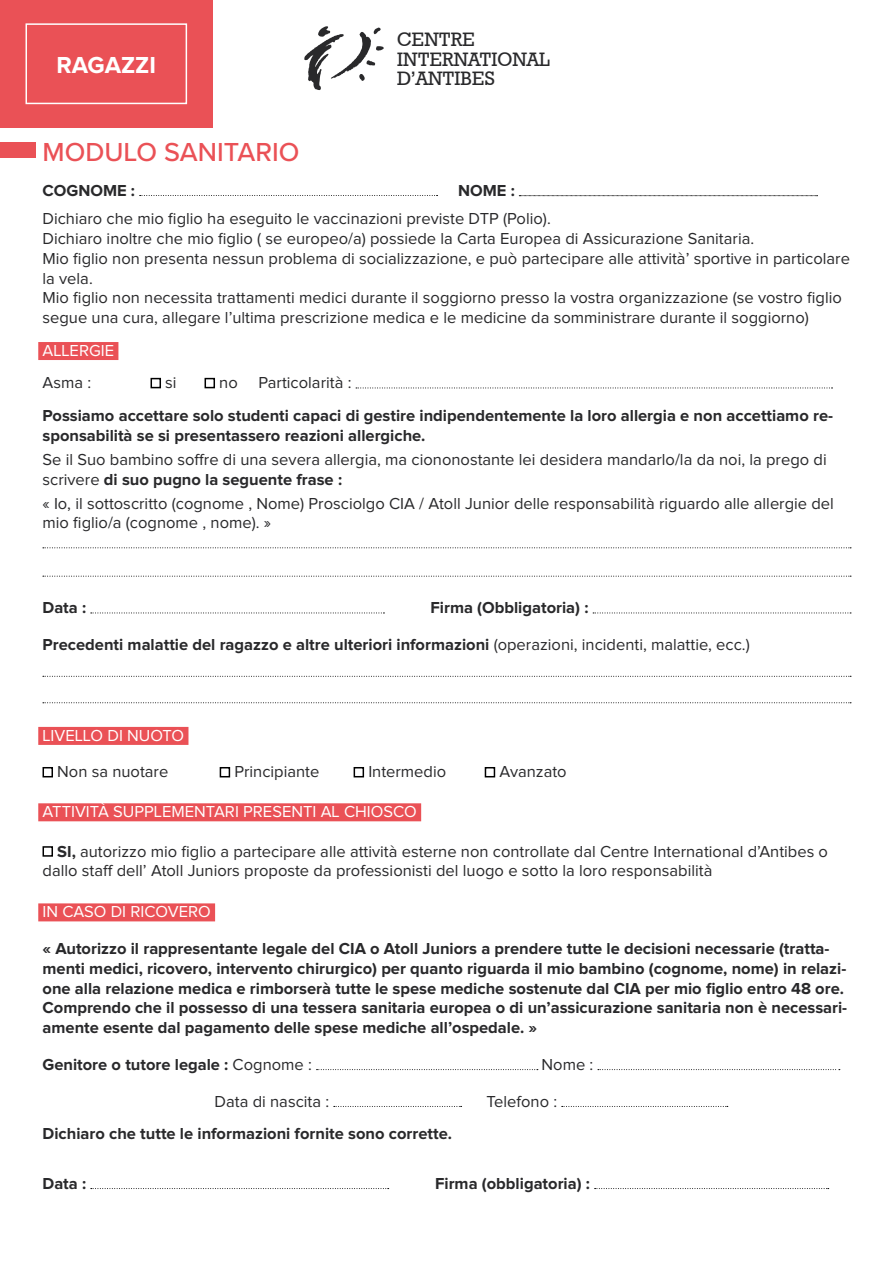
<style>
.page{position:relative;width:893px;height:1263px;background:#fff}
.page>*{position:absolute;margin:0;border:0;box-sizing:border-box;transform-origin:0 0}
.t1{font:500 27px "Proxima Nova";color:#ea5156}
.t2{font:700 24px "Proxima Nova";color:#fff}
.t3{font:19.5px "Geometric Slab 712 BT Medium A";color:#29292b}
.t4{font:16.5px/19.8px "Proxima Nova";color:#29292b}
.t5{font:700 16.5px/19.8px "Proxima Nova";color:#29292b}
.t6{font:16.5px "Proxima Nova";color:#fff}
.s1{font-weight:700}
.s2{font-weight:400}
</style>
<div class="page">
<svg style="left:140px;top:195px;width:298px;height:1px"></svg>
<svg style="left:519px;top:195px;width:298px;height:1px"></svg>
<div style="left:38px;top:342px;width:80px;height:18px;background:#ea5156"></div>
<div style="left:151px;top:378px;width:10px;height:10px;border:2px solid #000"></div>
<div style="left:205px;top:378px;width:10px;height:10px;border:2px solid #000"></div>
<svg style="left:356px;top:388px;width:476px;height:1px"></svg>
<svg style="left:43px;top:547px;width:808px;height:1px"></svg>
<svg style="left:43px;top:576px;width:808px;height:1px"></svg>
<svg style="left:91px;top:613px;width:293px;height:1px"></svg>
<svg style="left:593px;top:613px;width:258px;height:1px"></svg>
<svg style="left:43px;top:676px;width:808px;height:1px"></svg>
<svg style="left:43px;top:702px;width:808px;height:1px"></svg>
<div style="left:38px;top:727px;width:150px;height:18px;background:#ea5156"></div>
<div style="left:38px;top:803px;width:383px;height:18px;background:#ea5156"></div>
<div style="left:43px;top:767px;width:10px;height:10px;border:2px solid #000"></div>
<div style="left:220px;top:767px;width:10px;height:10px;border:2px solid #000"></div>
<div style="left:354px;top:767px;width:10px;height:10px;border:2px solid #000"></div>
<div style="left:485px;top:767px;width:10px;height:10px;border:2px solid #000"></div>
<div style="left:43px;top:846px;width:10px;height:11px;border:2px solid #000"></div>
<div style="left:38px;top:903px;width:177px;height:18px;background:#ea5156"></div>
<svg style="left:317px;top:1069px;width:221px;height:1px"></svg>
<svg style="left:598px;top:1069px;width:242px;height:1px"></svg>
<svg style="left:334px;top:1106px;width:128px;height:1px"></svg>
<svg style="left:562px;top:1106px;width:166px;height:1px"></svg>
<svg style="left:91px;top:1188px;width:298px;height:1px"></svg>
<svg style="left:595px;top:1188px;width:234px;height:1px"></svg>
<svg style="left:304px;top:26px;width:80px;height:64px"></svg>
<div style="left:0;top:0;width:213px;height:128px;background:#ea5156"></div>
<div style="left:26px;top:23px;width:161px;height:81px;border:2px solid #fff"></div>
<div style="left:0;top:142px;width:35px;height:16px;background:#ea5156"></div>
<p class="t2" style="left:57px;top:52px;width:101px">RAGAZZI</p>
<p class="t1" style="left:43px;top:132px;width:259px">MODULO SANITARIO</p>
<p class="t3" style="left:397px;top:27px;width:79px">CENTRE</p>
<p class="t3" style="left:397px;top:47px;width:155px">INTERNATIONAL</p>
<p class="t3" style="left:397px;top:66px;width:99px">D’ANTIBES</p>
<p class="t5" style="left:43px;top:181px;width:94px">COGNOME :</p>
<p class="t5" style="left:458px;top:181px;width:58px">NOME :</p>
<p class="t4" style="left:43px;top:209px;width:510px">Dichiaro che mio figlio ha eseguito le vaccinazioni previste DTP (Polio).</p>
<p class="t4" style="left:43px;top:229px;width:713px">Dichiaro inoltre che mio figlio ( se europeo/a) possiede la Carta Europea di Assicurazione Sanitaria.</p>
<p class="t4" style="left:43px;top:249px;width:809px">Mio figlio non presenta nessun problema di socializzazione, e può partecipare alle attività’ sportive in particolare la vela.</p>
<p class="t4" style="left:43px;top:288px;width:801px">Mio figlio non necessita trattamenti medici durante il soggiorno presso la vostra organizzazione (se vostro figlio segue una cura, allegare l’ultima prescrizione medica e le medicine da somministrare durante il soggiorno)</p>
<p class="t6" style="left:43px;top:341px;width:73px">ALLERGIE</p>
<p class="t4" style="left:43px;top:373px;width:50px">Asma :</p>
<p class="t4" style="left:165px;top:373px;width:13px">si</p>
<p class="t4" style="left:219px;top:373px;width:20px">no</p>
<p class="t4" style="left:259px;top:373px;width:94px">Particolarità :</p>
<p class="t5" style="left:43px;top:406px;width:792px">Possiamo accettare solo studenti capaci di gestire indipendentemente la loro allergia e non accettiamo re&shy;sponsabilità se si presentassero reazioni allergiche.</p>
<p class="t4" style="left:43px;top:450px;width:786px">Se il Suo bambino soffre di una severa allergia, ma ciononostante lei desidera mandarlo/la da noi, la prego di scrivere <span class="s1">di suo pugno la seguente frase :</span></p>
<p class="t4" style="left:43px;top:494px;width:793px">« Io, il sottoscritto (cognome , Nome) Prosciolgo CIA / Atoll Junior delle responsabilità riguardo alle allergie del mio figlio/a (cognome , nome). »</p>
<p class="t5" style="left:43px;top:598px;width:45px">Data :</p>
<p class="t5" style="left:430px;top:598px;width:159px">Firma (Obbligatoria) :</p>
<p class="t5" style="left:43px;top:635px;width:709px">Precedenti malattie del ragazzo e altre ulteriori informazioni <span class="s2">(operazioni, incidenti, malattie, ecc.)</span></p>
<p class="t6" style="left:43px;top:726px;width:143px">LIVELLO DI NUOTO</p>
<p class="t4" style="left:57px;top:762px;width:113px">Non sa nuotare</p>
<p class="t4" style="left:234px;top:762px;width:86px">Principiante</p>
<p class="t4" style="left:368px;top:762px;width:79px">Intermedio</p>
<p class="t4" style="left:499px;top:762px;width:69px">Avanzato</p>
<p class="t6" style="left:43px;top:802px;width:376px">ATTIVITÀ SUPPLEMENTARI PRESENTI AL CHIOSCO</p>
<p class="t4" style="left:43px;top:842px;width:787px;text-indent:15px"><span class="s1">SI,</span> autorizzo mio figlio a partecipare alle attività esterne non controllate dal Centre International d’Antibes o dallo staff dell’ Atoll Juniors proposte da professionisti del luogo e sotto la loro responsabilità</p>
<p class="t6" style="left:43px;top:902px;width:170px">IN CASO DI RICOVERO</p>
<p class="t5" style="left:43px;top:939px;width:806px">« Autorizzo il rappresentante legale del CIA o Atoll Juniors a prendere tutte le decisioni necessarie (tratta&shy;menti medici, ricovero, intervento chirurgico) per quanto riguarda il mio bambino (cognome, nome) in relazi&shy;one alla relazione medica e rimborserà tutte le spese mediche sostenute dal CIA per mio figlio entro 48 ore.<br>Comprendo che il possesso di una tessera sanitaria europea o di un’assicurazione sanitaria non è necessari&shy;amente esente dal pagamento delle spese mediche all’ospedale. »</p>
<p class="t5" style="left:43px;top:1055px;width:271px">Genitore o tutore legale : <span class="s2">Cognome :</span></p>
<p class="t4" style="left:542px;top:1055px;width:53px">Nome :</p>
<p class="t4" style="left:215px;top:1092px;width:116px">Data di nascita :</p>
<p class="t4" style="left:487px;top:1092px;width:72px">Telefono :</p>
<p class="t5" style="left:43px;top:1124px;width:411px">Dichiaro che tutte le informazioni fornite sono corrette.</p>
<p class="t5" style="left:43px;top:1174px;width:45px">Data :</p>
<p class="t5" style="left:435px;top:1174px;width:156px">Firma (obbligatoria) :</p>
</div>
